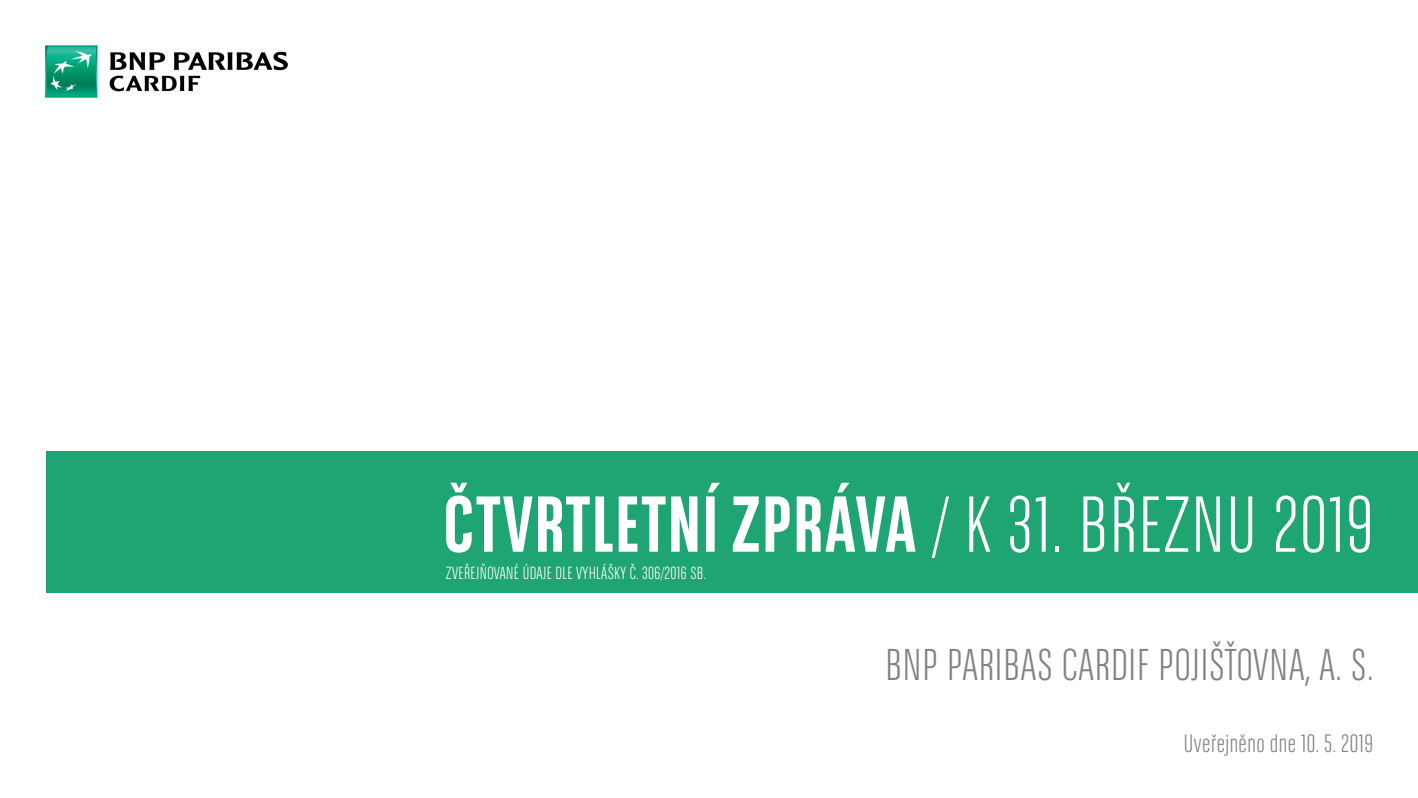
<style>
.page{position:relative;width:1418px;height:798px;background:#fff}
.page>*{position:absolute;margin:0;border:0;box-sizing:border-box;transform-origin:0 0}
.t1{font:700 78.88px "BNPP Sans Condensed";letter-spacing:.02em;color:#fff}
.t2{font:300 44.38px "BNPP Sans Condensed";letter-spacing:.02em;color:#808285}
.t3{font:300 25px "BNPP Sans Condensed";letter-spacing:.02em;color:#808285}
.t4{font:300 17.5px "BNPP Sans Condensed";letter-spacing:.02em;color:#fff}
.s1{font-weight:300}
</style>
<div class="page">
<div style="left:46px;top:451px;width:1371px;height:141px;background:#1fa473"></div>
<img style="left:45px;top:45px;width:243px;height:53px">
<h1 class="t1" style="left:444px;top:478px;width:930px">ČTVRTLETNÍ ZPRÁVA <span class="s1">/ K 31. BŘEZNU 2019</span></h1>
<p class="t4" style="left:446px;top:561px;width:261px">ZVEŘEJŇOVANÉ ÚDAJE DLE VYHLÁŠKY Č. 306/2016 SB.</p>
<h2 class="t2" style="left:885px;top:636px;width:489px">BNP PARIBAS CARDIF POJIŠŤOVNA, A. S.</h2>
<h3 class="t3" style="left:1183px;top:727px;width:190px">Uveřejněno dne 10. 5. 2019</h3>
</div>
